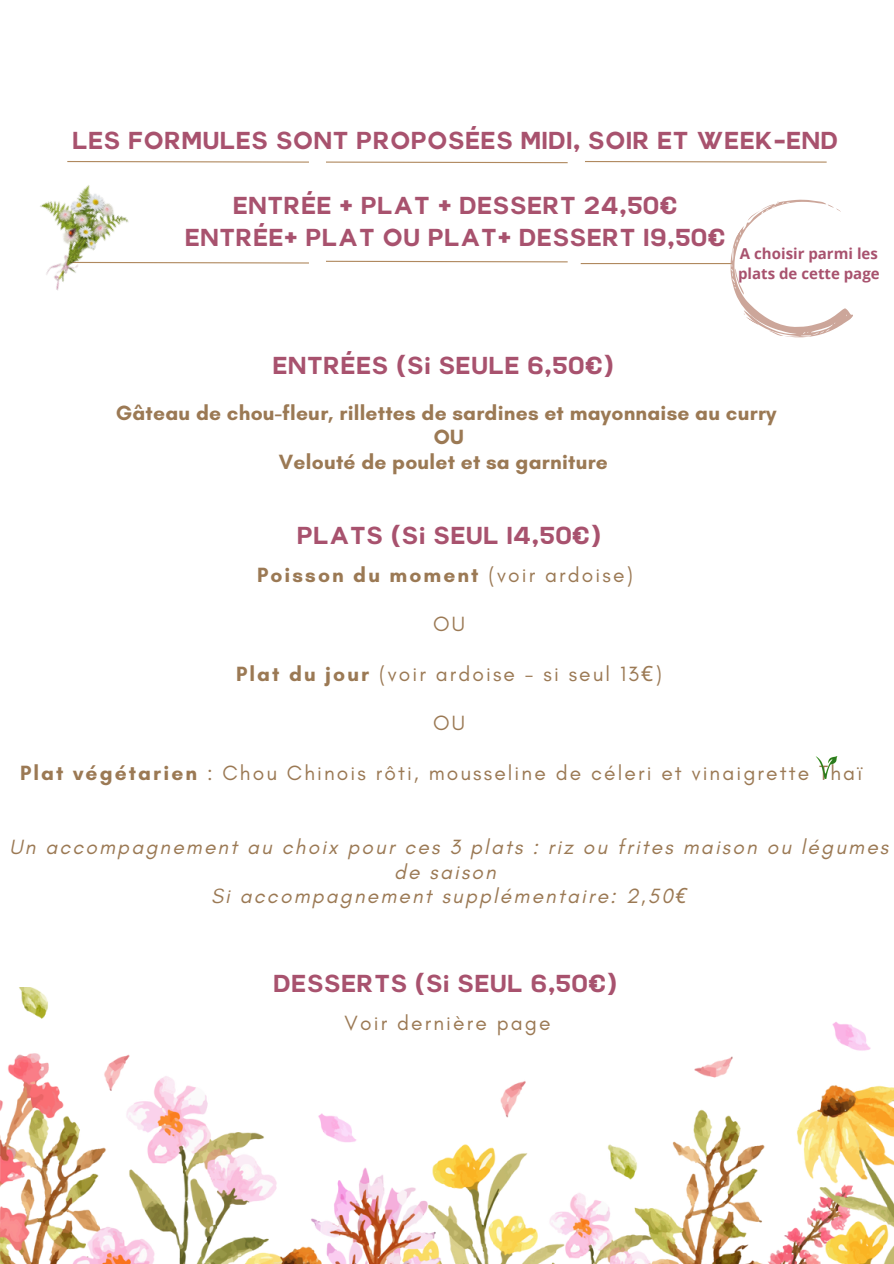
<style>
.page{position:relative;width:894px;height:1264px;background:#fff}
.page>*{position:absolute;margin:0;border:0;box-sizing:border-box;transform-origin:0 0}
.t1{font:24px/32.7px "Colette";letter-spacing:.005em;color:#a8526e;text-align:center}
.t2{font:italic 21px/24.8px "Glacial Indifference";letter-spacing:.1em;color:#9b7954;text-align:center}
.t3{font:21px "Glacial Indifference";letter-spacing:.1em;color:#9b7954}
.t4{font:700 21px/24.8px "Glacial Indifference";letter-spacing:.01em;color:#9b7954;text-align:center}
.t5{font:700 21px "Glacial Indifference";letter-spacing:.1em;color:#9b7954}
.t6{font:700 15px/20.2px "Open Sans";color:#a8526e}
.s1{font-weight:400}
.s2{font-family:"Noto Sans"}
</style>
<div class="page">
<img style="left:0;top:987px;width:893px;height:276px">
<hr style="left:580px;top:263px;width:153px;height:1px;background:#b0895f">
<svg style="left:67px;top:161px;width:242px;height:2px"></svg>
<svg style="left:585px;top:161px;width:242px;height:2px"></svg>
<svg style="left:326px;top:161px;width:242px;height:3px"></svg>
<svg style="left:326px;top:260px;width:242px;height:3px"></svg>
<svg style="left:134px;top:262px;width:175px;height:2px"></svg>
<img style="left:40px;top:185px;width:94px;height:106px">
<img style="left:815px;top:756px;width:23px;height:22px">
<svg style="left:701px;top:199px;width:152px;height:139px"></svg>
<h1 class="t1" style="left:72px;top:124px;width:767px">LES FORMULES SONT PROPOSÉES MIDI, SOIR ET WEEK-END</h1>
<h1 class="t1" style="left:185px;top:189px;width:542px">ENTRÉE + PLAT + DESSERT 24,50€<br>ENTRÉE+ PLAT OU PLAT+ DESSERT 19,50€</h1>
<h5 class="t6" style="left:738px;top:243px;width:143px">A choisir parmi les plats de cette page</h5>
<p class="t1" style="left:272px;top:349px;width:343px">ENTRÉES (SI SEULE 6,50€)</p>
<p class="t4" style="left:116px;top:400px;width:662px">Gâteau de chou-fleur, rillettes de sardines et mayonnaise au curry<br>OU</p>
<h2 class="t4" style="left:279px;top:449px;width:330px">Velouté de poulet et sa garniture</h2>
<h4 class="t1" style="left:296px;top:519px;width:306px">PLATS (SI SEUL 14,50€)</h4>
<p class="t5" style="left:257px;top:561px;width:377px">Poisson du moment <span class="s1">(voir ardoise)</span></p>
<p class="t3" style="left:433px;top:611px;width:33px">OU</p>
<p class="t5" style="left:236px;top:660px;width:135px">Plat du jour</p>
<p class="t3" style="left:379px;top:660px;width:284px">(voir ardoise - si seul 13<span class="s2">€</span>)</p>
<p class="t3" style="left:433px;top:710px;width:33px">OU</p>
<p class="t5" style="left:20px;top:759px;width:178px">Plat végétarien</p>
<p class="t3" style="left:207px;top:759px;width:656px">: Chou Chinois rôti, mousseline de céleri et vinaigrette Thaï</p>
<p class="t2" style="left:9px;top:834px;width:880px">Un accompagnement au choix pour ces 3 plats : riz ou frites maison ou légumes</p>
<p class="t2" style="left:211px;top:859px;width:477px">de saison<br>Si accompagnement supplémentaire: 2,50<span class="s2">€</span></p>
<p class="t1" style="left:273px;top:967px;width:345px">DESSERTS (SI SEUL 6,50€)</p>
<p class="t3" style="left:344px;top:1009px;width:207px">Voir dernière page</p>
</div>
